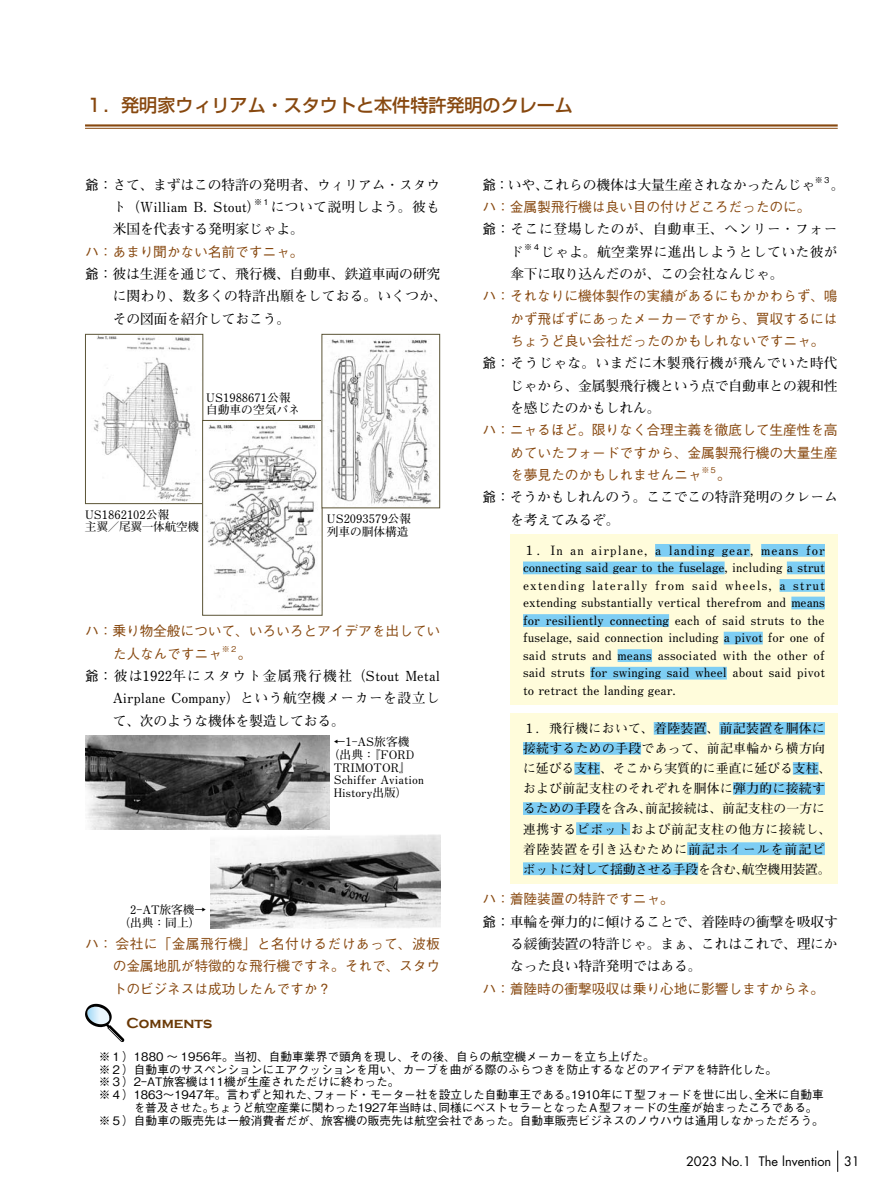
<style>
.page{position:relative;width:893px;height:1191px;background:#fff}
.page>*{position:absolute;margin:0;border:0;box-sizing:border-box;transform-origin:0 0}
.t1{font:500 18px "Shin Go Pr 6 N";color:#87480f}
.t2{font:700 14.85px "Copperplate Gothic";color:#6a3906}
.t3{font:700 13.8px/22.4px "Futo Min A101 Pr 6 N";letter-spacing:-.01em;color:#000}
.t4{font:500 13.8px/22.4px "Gothic BBB Pr 6 N";letter-spacing:-.01em;color:#87480f;text-align:justify}
.t5{font:700 13.8px/22.4px "Futo Min A101 Pr 6 N";letter-spacing:.025em;color:#000}
.t6{font:700 13.8px/22.4px "Futo Min A101 Pr 6 N";letter-spacing:.035em;color:#000}
.t7{font:700 12.75px/17.5px "Futo Min A101 Pr 6 N";letter-spacing:.02em;color:#000;text-align:justify}
.t8{font:12.75px "Futura";color:#000}
.t9{font:500 11.7px "Gothic BBB Pr 6 N";color:#000}
.t10{font:700 11.7px/12.8px "Futo Min A101 Pr 6 N";color:#000}
.t11{font:500 8.1px "Gothic BBB Pr 6 N";color:#000}
.t12{font:500 8.1px "Gothic BBB Pr 6 N";color:#87480f}
.s1{font-family:"Gothic BBB Pr 6 N";font-weight:500}
</style>
<div class="page">
<svg style="left:837px;top:1150px;width:1px;height:21px"></svg>
<hr style="left:85px;top:124px;width:753px;height:2px;background:#87480f">
<hr style="left:85px;top:128px;width:753px;height:1px;background:#87480f">
<svg style="left:85px;top:1003px;width:39px;height:39px"></svg>
<div style="left:510px;top:535px;width:328px;height:170px;background:#fffcdb"></div>
<div style="left:655px;top:544px;width:95px;height:13px;background:#7ecef4"></div>
<div style="left:761px;top:544px;width:64px;height:13px;background:#7ecef4"></div>
<div style="left:523px;top:561px;width:202px;height:13px;background:#7ecef4"></div>
<div style="left:787px;top:561px;width:38px;height:13px;background:#7ecef4"></div>
<div style="left:779px;top:579px;width:46px;height:13px;background:#7ecef4"></div>
<div style="left:791px;top:596px;width:34px;height:13px;background:#7ecef4"></div>
<div style="left:523px;top:614px;width:146px;height:13px;background:#7ecef4"></div>
<div style="left:724px;top:631px;width:39px;height:13px;background:#7ecef4"></div>
<div style="left:618px;top:649px;width:34px;height:13px;background:#7ecef4"></div>
<div style="left:590px;top:667px;width:137px;height:12px;background:#7ecef4"></div>
<div style="left:510px;top:713px;width:328px;height:170px;background:#fffcdb"></div>
<div style="left:654px;top:722px;width:52px;height:12px;background:#7ecef4"></div>
<div style="left:719px;top:722px;width:106px;height:12px;background:#7ecef4"></div>
<div style="left:523px;top:742px;width:118px;height:13px;background:#7ecef4"></div>
<div style="left:574px;top:762px;width:26px;height:13px;background:#7ecef4"></div>
<div style="left:793px;top:762px;width:26px;height:13px;background:#7ecef4"></div>
<div style="left:733px;top:782px;width:92px;height:13px;background:#7ecef4"></div>
<div style="left:523px;top:802px;width:77px;height:13px;background:#7ecef4"></div>
<div style="left:576px;top:822px;width:54px;height:13px;background:#7ecef4"></div>
<div style="left:687px;top:842px;width:138px;height:13px;background:#7ecef4"></div>
<div style="left:523px;top:862px;width:175px;height:13px;background:#7ecef4"></div>
<img style="left:94px;top:336px;width:102px;height:166px">
<div style="left:85px;top:334px;width:118px;height:170px;border:1px solid #5b5436"></div>
<img style="left:204px;top:424px;width:116px;height:187px">
<div style="left:202px;top:420px;width:121px;height:195px;border:1px solid #5b5436"></div>
<img style="left:323px;top:339px;width:109px;height:165px">
<div style="left:321px;top:334px;width:119px;height:174px;border:1px solid #5b5436"></div>
<img style="left:85px;top:736px;width:245px;height:94px">
<img style="left:210px;top:834px;width:230px;height:94px">
<h1 class="t1" style="left:85px;top:90px;width:489px">１．発明家ウィリアム・スタウトと本件特許発明のクレーム</h1>
<p class="t3" style="left:113px;top:173px;width:329px;text-indent:-28px"><span class="s1">爺：</span>さて、まずはこの特許の発明者、ウィリアム・スタウト（William B. Stout）</p>
<p class="t11" style="left:254px;top:196px;width:18px">※１</p>
<p class="t3" style="left:113px;top:195px;width:329px;text-indent:158px">について説明しよう。彼も米国を代表する発明家じゃよ。</p>
<p class="t4" style="left:85px;top:239px;width:220px">ハ：あまり聞かない名前ですニャ。</p>
<p class="t3" style="left:113px;top:262px;width:336px;text-indent:-28px"><span class="s1">爺：</span>彼は生涯を通じて、飛行機、自動車、鉄道車両の研究に関わり、数多くの特許出願をしておる。いくつか、その図面を紹介しておこう。</p>
<p class="t10" style="left:206px;top:390px;width:95px">US1988671公報自動車の空気バネ</p>
<p class="t10" style="left:85px;top:507px;width:116px">US1862102公報<br>主翼／尾翼一体航空機</p>
<p class="t10" style="left:327px;top:511px;width:86px">US2093579公報列車の胴体構造</p>
<p class="t4" style="left:113px;top:619px;width:329px;text-indent:-28px">ハ：乗り物全般について、いろいろとアイデアを出していた人なんですニャ</p>
<p class="t12" style="left:222px;top:642px;width:17px">※２</p>
<p class="t4" style="left:238px;top:641px;width:15px">。</p>
<p class="t3" style="left:113px;top:664px;width:329px;text-align:justify;text-indent:-28px"><span class="s1">爺：</span>彼は1922年にスタウト金属飛行機社（Stout Metal Airplane Company）という航空機メーカーを設立して、次のような機体を製造しておる。</p>
<p class="t10" style="left:119px;top:903px;width:89px;text-align:right">2-AT旅客機→（出典：同上）　</p>
<p class="t10" style="left:334px;top:735px;width:77px">←1-AS旅客機</p>
<p class="t10" style="left:328px;top:747px;width:88px">（出典：『FORD</p>
<p class="t10" style="left:334px;top:760px;width:78px">TRIMOTOR』</p>
<p class="t10" style="left:334px;top:773px;width:92px">Schiffer Aviation</p>
<p class="t10" style="left:334px;top:786px;width:75px">History出版）</p>
<p class="t4" style="left:113px;top:931px;width:329px;text-indent:-28px">ハ： 会社に「金属飛行機」と名付けるだけあって、波板の金属地肌が特徴的な飛行機ですネ。それで、スタウトのビジネスは成功したんですか？</p>
<p class="t3" style="left:483px;top:173px;width:334px"><span class="s1">爺：</span>いや、これらの機体は大量生産されなかったんじゃ</p>
<p class="t11" style="left:815px;top:173px;width:17px">※３</p>
<p class="t3" style="left:831px;top:173px;width:15px">。</p>
<p class="t4" style="left:483px;top:195px;width:329px">ハ：金属製飛行機は良い目の付けどころだったのに。</p>
<p class="t6" style="left:510px;top:217px;width:329px;text-indent:-28px"><span class="s1">爺：</span>そこに登場したのが、自動車王、ヘンリー・フォード</p>
<p class="t11" style="left:524px;top:240px;width:18px">※４</p>
<p class="t5" style="left:510px;top:240px;width:329px;text-indent:31px">じゃよ。航空業界に進出しようとしていた彼が傘下に取り込んだのが、この会社なんじゃ。</p>
<p class="t4" style="left:510px;top:284px;width:329px;text-indent:-28px">ハ：それなりに機体製作の実績があるにもかかわらず、鳴かず飛ばずにあったメーカーですから、買収するにはちょうど良い会社だったのかもしれないですニャ。</p>
<p class="t3" style="left:510px;top:351px;width:329px;text-align:justify;text-indent:-28px"><span class="s1">爺：</span>そうじゃな。いまだに木製飛行機が飛んでいた時代じゃから、金属製飛行機という点で自動車との親和性を感じたのかもしれん。</p>
<p class="t4" style="left:510px;top:418px;width:329px;text-indent:-28px">ハ：ニャるほど。限りなく合理主義を徹底して生産性を高めていたフォードですから、金属製飛行機の大量生産を夢見たのかもしれませんニャ</p>
<p class="t12" style="left:701px;top:464px;width:17px">※５</p>
<p class="t4" style="left:717px;top:463px;width:15px">。</p>
<p class="t3" style="left:510px;top:485px;width:329px;text-indent:-28px"><span class="s1">爺：</span>そうかもしれんのう。ここでこの特許発明のクレームを考えてみるぞ。</p>
<p class="t7" style="left:523px;top:540px;width:304px">１．In an airplane, a landing gear, means for connecting said gear to the fuselage, including a strut extending laterally from said wheels, a strut extending substantially vertical therefrom and means for resiliently connecting each of said struts to the fuselage, said connection including a pivot for one of said struts and means associated with the other of said struts for swinging said wheel about said pivot to retract the landing gear.</p>
<p class="t7" style="left:523px;top:718px;width:310px;line-height:20.1px;text-align:left">１．飛行機において、着陸装置、前記装置を胴体に接続するための手段であって、前記車輪から横方向に延びる支柱、そこから実質的に垂直に延びる支柱、および前記支柱のそれぞれを胴体に弾力的に接続するための手段を含み、前記接続は、前記支柱の一方に連携するピボットおよび前記支柱の他方に接続し、着陸装置を引き込むために前記ホイールを前記ピボットに対して揺動させる手段を含む、航空機用装置。</p>
<p class="t4" style="left:483px;top:887px;width:193px">ハ：着陸装置の特許ですニャ。</p>
<p class="t3" style="left:510px;top:909px;width:329px;text-align:justify;text-indent:-28px"><span class="s1">爺：</span>車輪を弾力的に傾けることで、着陸時の衝撃を吸収する緩衝装置の特許じゃ。まぁ、これはこれで、理にかなった良い特許発明ではある。</p>
<p class="t4" style="left:483px;top:976px;width:343px">ハ：着陸時の衝撃吸収は乗り心地に影響しますからネ。</p>
<p class="t2" style="left:126px;top:1014px;width:87px">Comments</p>
<p class="t9" style="left:99px;top:1047px;width:557px">※１）1880 ～ 1956年。当初、自動車業界で頭角を現し、その後、自らの航空機メーカーを立ち上げた。</p>
<p class="t9" style="left:99px;top:1059px;width:680px">※２）自動車のサスペンションにエアクッションを用い、カーブを曲がる際のふらつきを防止するなどのアイデアを特許化した。</p>
<p class="t9" style="left:99px;top:1072px;width:302px">※３）2-AT旅客機は11機が生産されただけに終わった。</p>
<p class="t9" style="left:99px;top:1085px;width:727px">※４）1863～1947年。言わずと知れた、フォード・モーター社を設立した自動車王である。1910年にＴ型フォードを世に出し、全米に自動車</p>
<p class="t9" style="left:134px;top:1098px;width:685px">を普及させた。ちょうど航空産業に関わった1927年当時は、同様にベストセラーとなったＡ型フォードの生産が始まったころである。</p>
<p class="t9" style="left:99px;top:1111px;width:726px">※５）自動車の販売先は一般消費者だが、旅客機の販売先は航空会社であった。自動車販売ビジネスのノウハウは通用しなかっただろう。</p>
<p class="t8" style="left:686px;top:1152px;width:175px">2023 No.1 The lnvention 31</p>
</div>
